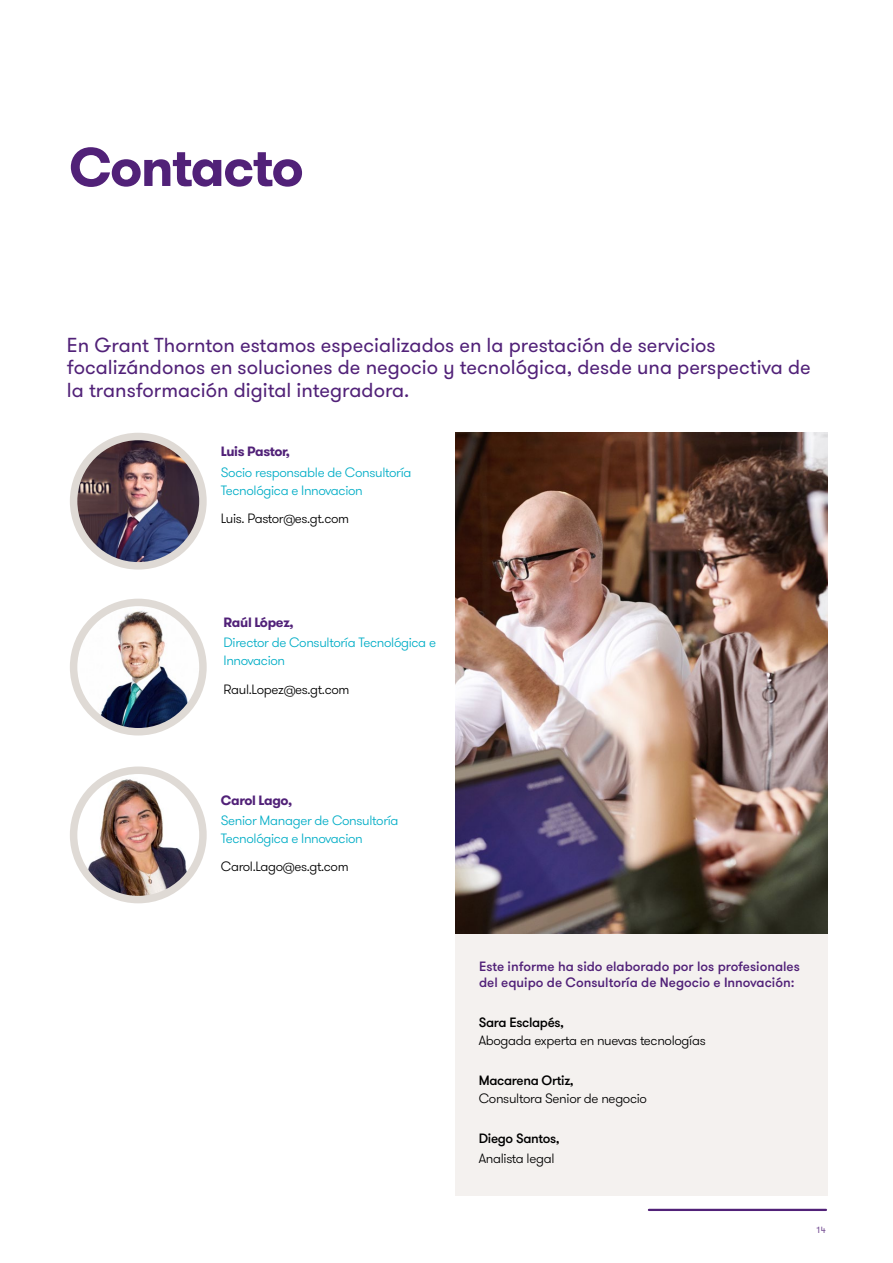
<style>
.page{position:relative;width:893px;height:1263px;background:#fff}
.page>*{position:absolute;margin:0;border:0;box-sizing:border-box;transform-origin:0 0}
.t1{font:700 54px "GT Walsheim Pro";letter-spacing:-.03em;color:#512178}
.t2{font:20.25px/22.5px "GT Walsheim Pro";color:#512178}
.t3{font:300 13.5px/18px "GT Walsheim Pro";letter-spacing:-.025em;color:#00adc6}
.t4{font:300 13.5px "GT Walsheim Pro";letter-spacing:-.025em;color:#000}
.t5{font:500 13.5px/16.2px "GT Walsheim Pro";color:#512178}
.t6{font:500 13.5px "GT Walsheim Pro";letter-spacing:-.025em;color:#000}
.t7{font:700 13.5px "GT Walsheim Pro";letter-spacing:-.025em;color:#512178}
.t8{font:9px "GT Walsheim Pro";color:#754e93}
</style>
<div class="page">
<hr style="left:649px;top:1209px;width:177px;height:2px;background:#512178">
<div style="left:455px;top:903px;width:372px;height:293px;background:#f4f1ef"></div>
<img style="left:74px;top:436px;width:129px;height:130px;border-radius:65px">
<div style="left:70px;top:433px;width:137px;height:137px;border:8px solid #dfdad5;border-radius:50%"></div>
<img style="left:74px;top:775px;width:128px;height:121px">
<div style="left:70px;top:766px;width:137px;height:137px;border:8px solid #dfdad5;border-radius:50%"></div>
<img style="left:74px;top:607px;width:124px;height:125px">
<div style="left:70px;top:599px;width:137px;height:136px;border:8px solid #dfdad5;border-radius:50%"></div>
<img style="left:455px;top:433px;width:372px;height:500px">
<h1 class="t1" style="left:69px;top:132px;width:236px">Contacto</h1>
<p class="t2" style="left:67px;top:334px;width:745px">En Grant Thornton estamos especializados en la prestación de servicios focalizándonos en soluciones de negocio y tecnológica, desde una perspectiva de la transformación digital integradora.</p>
<p class="t7" style="left:221px;top:443px;width:71px">Luis Pastor,</p>
<p class="t3" style="left:221px;top:463px;width:192px">Socio responsable de Consultoría<br>Tecnológica e Innovacion</p>
<p class="t4" style="left:221px;top:510px;width:130px">Luis. Pastor@es.gt.com</p>
<p class="t7" style="left:224px;top:613px;width:72px">Raúl López,</p>
<p class="t3" style="left:224px;top:634px;width:214px">Director de Consultoría Tecnológica e<br>Innovacion</p>
<p class="t4" style="left:224px;top:680px;width:127px">Raul.Lopez@es.gt.com</p>
<p class="t7" style="left:221px;top:791px;width:73px">Carol Lago,</p>
<p class="t3" style="left:221px;top:811px;width:179px">Senior Manager de Consultoría<br>Tecnológica e Innovacion</p>
<p class="t4" style="left:221px;top:858px;width:129px">Carol.Lago@es.gt.com</p>
<p class="t5" style="left:479px;top:958px;width:322px">Este informe ha sido elaborado por los profesionales del equipo de Consultoría de Negocio e Innovación:</p>
<p class="t6" style="left:479px;top:1013px;width:87px">Sara Esclapés,</p>
<p class="t4" style="left:479px;top:1031px;width:228px">Abogada experta en nuevas tecnologías</p>
<p class="t6" style="left:479px;top:1072px;width:96px">Macarena Ortiz,</p>
<p class="t4" style="left:479px;top:1090px;width:170px">Consultora Senior de negocio</p>
<p class="t6" style="left:479px;top:1130px;width:82px">Diego Santos,</p>
<p class="t4" style="left:479px;top:1150px;width:77px">Analista legal</p>
<p class="t8" style="left:816px;top:1224px;width:12px">14</p>
</div>
